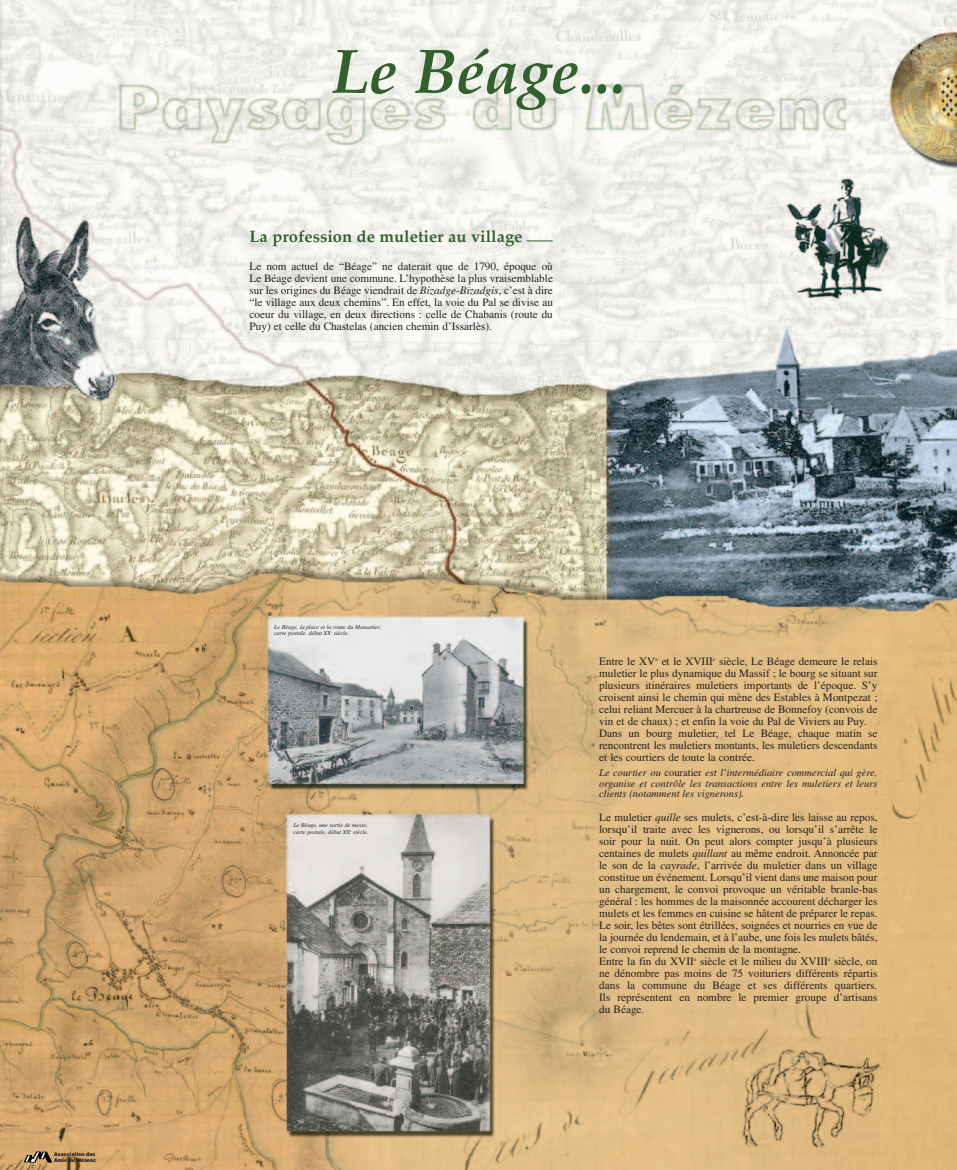
<style>
.page{position:relative;width:957px;height:1170px;background:#fff}
.page>*{position:absolute;margin:0;border:0;box-sizing:border-box;transform-origin:0 0}
.t1{font:italic 700 63px "Palatino";color:#33612e}
.t2{font:700 16.5px "Palatino";color:#33612e}
.t3{font:11.25px/12px "Times";color:#231f20}
.t4{font:italic 10.5px/10.5px "Times";color:#231f20;text-align:justify}
.t5{font:italic 6px/6.8px "Times";color:#231f20}
.t6{font:900 5.25px/5.2px "Helvetica";color:#231f20;scale:.9 1}
.s1{font-style:italic}
.s2{font-style:normal}
</style>
<div class="page">
<img style="left:0;top:0;width:957px;height:1169px">
<svg style="left:527px;top:240px;width:26px;height:1px"></svg>
<svg style="left:24px;top:1151px;width:28px;height:11px"></svg>
<p class="t6" style="left:54px;top:1151px;width:49px">Association des<br>Amis du Mézenc</p>
<h1 class="t1" style="left:331px;top:34px;width:297px">Le Béage...</h1>
<h2 class="t2" style="left:249px;top:226px;width:274px">La profession de muletier au village</h2>
<p class="t3" style="left:249px;top:262px;width:305px;text-align:justify">Le nom actuel de “Béage” ne daterait que de 1790, époque où Le Béage devient une commune. L’hypothèse la plus vraisemblable sur les origines du Béage viendrait de <span class="s1">Bizadge-Bizadgis</span>, c’est à dire “le village aux deux chemins”. En effet, la voie du Pal se divise au coeur du village, en deux directions : celle de Chabanis (route du Puy) et celle du Chastelas (ancien chemin d’Issarlès).</p>
<p class="t5" style="left:274px;top:623px;width:109px">Le Béage, la place et la route du Monastier, carte postale, début XX<sup>e</sup> siècle.</p>
<p class="t5" style="left:293px;top:822px;width:76px">Le Béage, une sortie de messe, carte postale, début XX<sup>e</sup> siècle.</p>
<p class="t3" style="left:599px;top:656px;width:280px">Entre le XV<sup>e</sup> et le XVIII<sup>e</sup> siècle, Le Béage demeure le relais muletier le plus dynamique du Massif ; le bourg se situant sur plusieurs itinéraires muletiers importants de l’époque. S’y croisent ainsi le chemin qui mène des Estables à Montpezat ; celui reliant Mercuer à la chartreuse de Bonnefoy (convois de vin et de chaux) ; et enfin la voie du Pal de Viviers au Puy.<br>Dans un bourg muletier, tel Le Béage, chaque matin se rencontrent les muletiers montants, les muletiers descendants et les courtiers de toute la contrée.</p>
<p class="t4" style="left:599px;top:768px;width:280px">Le courtier ou <span class="s2">couratier</span> est l’intermédiaire commercial qui gère, organise et contrôle les transactions entre les muletiers et leurs clients (notamment les vignerons).</p>
<p class="t3" style="left:599px;top:812px;width:280px">Le muletier <span class="s1">quille</span> ses mulets, c’est-à-dire les laisse au repos, lorsqu’il traite avec les vignerons, ou lorsqu’il s’arrête le soir pour la nuit. On peut alors compter jusqu’à plusieurs centaines de mulets <span class="s1">quillant</span> au même endroit. Annoncée par le son de la <span class="s1">cayrade</span>, l’arrivée du muletier dans un village constitue un événement. Lorsqu’il vient dans une maison pour un chargement, le convoi provoque un véritable branle-bas général : les hommes de la maisonnée accourent décharger les mulets et les femmes en cuisine se hâtent de préparer le repas.<br>Le soir, les bêtes sont étrillées, soignées et nourries en vue de la journée du lendemain, et à l’aube, une fois les mulets bâtés, le convoi reprend le chemin de la montagne.<br>Entre la fin du XVII<sup>e</sup> siècle et le milieu du XVIII<sup>e</sup> siècle, on ne dénombre pas moins de 75 voituriers différents répartis dans la commune du Béage et ses différents quartiers.<br>Ils représentent en nombre le premier groupe d’artisans du Béage.</p>
</div>
